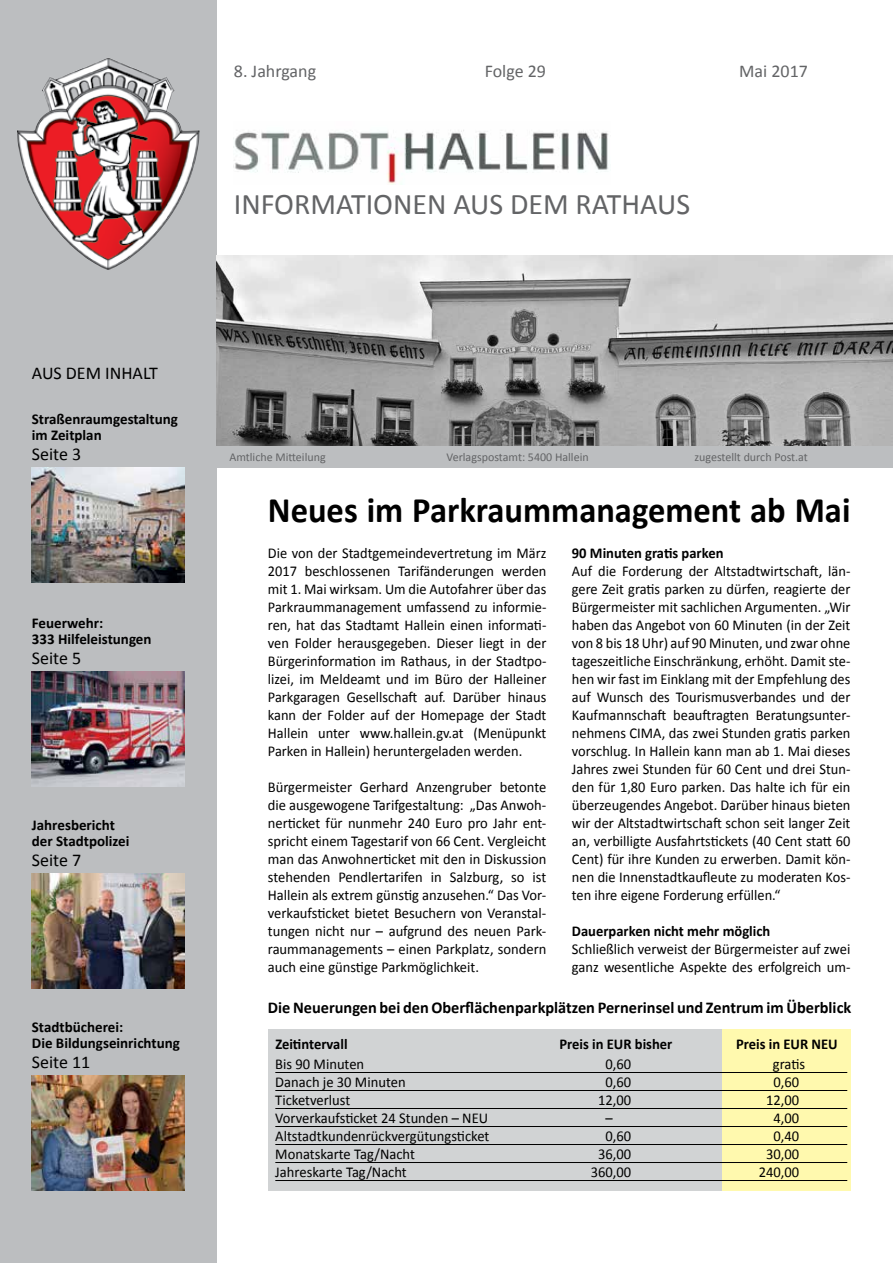
<style>
.page{position:relative;width:893px;height:1263px;background:#fff}
.page>*{position:absolute;margin:0;border:0;box-sizing:border-box;transform-origin:0 0}
.t1{font:700 36px "Calibri";color:#000;scale:.96 1}
.t2{font:30px "Calibri";color:#636466}
.t3{font:18px "Calibri";color:#000}
.t4{font:18px "Calibri";color:#636466}
.t5{font:700 16.5px "Calibri";color:#000}
.t6{font:15px/18px "Calibri";color:#000;text-align:justify;scale:.96 1}
.t7{font:15px/18px "Calibri";color:#000;text-align:justify}
.t8{font:700 15px/16.5px "Calibri";color:#000}
.t9{font:12px "Calibri";color:#636466}
</style>
<div class="page">
<div style="left:268px;top:1029px;width:582px;height:162px;background:#d1d3d4"></div>
<div style="left:722px;top:1029px;width:128px;height:162px;background:#fff9ae"></div>
<div style="left:0;top:0;width:217px;height:1263px;background:#bcbec0"></div>
<img style="left:234px;top:130px;width:375px;height:55px">
<img style="left:217px;top:255px;width:676px;height:191px">
<div style="left:217px;top:446px;width:676px;height:22px;background:#bcbec0"></div>
<img style="left:17px;top:58px;width:183px;height:212px">
<img style="left:32px;top:1076px;width:153px;height:115px">
<img style="left:32px;top:468px;width:153px;height:115px">
<img style="left:32px;top:874px;width:153px;height:115px">
<img style="left:32px;top:672px;width:153px;height:115px">
<hr style="left:275px;top:1072px;width:572px;height:1px;background:#000">
<hr style="left:275px;top:1090px;width:572px;height:1px;background:#000">
<hr style="left:275px;top:1108px;width:572px;height:1px;background:#000">
<hr style="left:275px;top:1126px;width:572px;height:1px;background:#000">
<hr style="left:275px;top:1144px;width:572px;height:1px;background:#000">
<hr style="left:275px;top:1162px;width:572px;height:1px;background:#000">
<hr style="left:275px;top:1180px;width:572px;height:1px;background:#000">
<p class="t4" style="left:234px;top:60px;width:84px">8. Jahrgang</p>
<p class="t4" style="left:485px;top:60px;width:63px">Folge 29</p>
<p class="t4" style="left:739px;top:60px;width:70px">Mai 2017</p>
<h2 class="t2" style="left:234px;top:185px;width:458px">INFORMATIONEN AUS DEM RATHAUS</h2>
<p class="t3" style="left:32px;top:361px;width:128px">AUS DEM INHALT</p>
<p class="t8" style="left:32px;top:410px;width:148px">Straßenraumgestaltung im Zeitplan</p>
<p class="t3" style="left:32px;top:442px;width:51px">Seite 3</p>
<p class="t8" style="left:32px;top:615px;width:121px">Feuerwehr:<br>333 Hilfeleistungen</p>
<p class="t3" style="left:32px;top:646px;width:51px">Seite 5</p>
<p class="t8" style="left:32px;top:817px;width:99px">Jahresbericht der Stadtpolizei</p>
<p class="t3" style="left:32px;top:848px;width:51px">Seite 7</p>
<p class="t8" style="left:32px;top:1018px;width:150px">Stadtbücherei:<br>Die Bildungseinrichtung</p>
<p class="t3" style="left:32px;top:1050px;width:60px">Seite 11</p>
<p class="t9" style="left:229px;top:450px;width:98px">Amtliche Mitteilung</p>
<p class="t9" style="left:446px;top:450px;width:144px">Verlagspostamt: 5400 Hallein</p>
<p class="t9" style="left:694px;top:450px;width:115px">zugestellt durch Post.at</p>
<h1 class="t1" style="left:268px;top:487px;width:608px">Neues im Parkraummanagement ab Mai</h1>
<p class="t6" style="left:268px;top:544px;width:292px">Die von der Stadtgemeindevertretung im März 2017 beschlossenen Tarifänderungen werden mit 1. Mai wirksam. Um die Autofahrer über das Parkraummanagement umfassend zu informie&shy;ren, hat das Stadtamt Hallein einen informati&shy;ven Folder herausgegeben. Dieser liegt in der Bürgerinformation im Rathaus, in der Stadtpo&shy;lizei, im Meldeamt und im Büro der Halleiner Parkgaragen Gesellschaft auf. Darüber hinaus kann der Folder auf der Homepage der Stadt Hallein unter www.hallein.gv.at (Menüpunkt Parken in Hallein) heruntergeladen werden.</p>
<p class="t7" style="left:268px;top:778px;width:280px">Bürgermeister Gerhard Anzengruber betonte die ausgewogene Tarifgestaltung: „Das Anwoh&shy;nerticket für nunmehr 240 Euro pro Jahr ent&shy;spricht einem Tagestarif von 66 Cent. Vergleicht man das Anwohnerticket mit den in Diskussion stehenden Pendlertarifen in Salzburg, so ist Hallein als extrem günstig anzusehen.“ Das Vor&shy;verkaufsticket bietet Besuchern von Veranstal&shy;tungen nicht nur – aufgrund des neuen Park&shy;raummanagements – einen Parkplatz, sondern auch eine günstige Parkmöglichkeit.</p>
<p class="t8" style="left:572px;top:545px;width:153px">90 Minuten gratis parken</p>
<p class="t6" style="left:572px;top:562px;width:292px">Auf die Forderung der Altstadtwirtschaft, län&shy;gere Zeit gratis parken zu dürfen, reagierte der Bürgermeister mit sachlichen Argumenten. „Wir haben das Angebot von 60 Minuten (in der Zeit von 8 bis 18 Uhr) auf 90 Minuten, und zwar ohne tageszeitliche Einschränkung, erhöht. Damit ste&shy;hen wir fast im Einklang mit der Empfehlung des auf Wunsch des Tourismusverbandes und der Kaufmannschaft beauftragten Beratungsunter&shy;nehmens CIMA, das zwei Stunden gratis parken vorschlug. In Hallein kann man ab 1. Mai dieses Jahres zwei Stunden für 60 Cent und drei Stun&shy;den für 1,80 Euro parken. Das halte ich für ein überzeugendes Angebot. Darüber hinaus bieten wir der Altstadtwirtschaft schon seit langer Zeit an, verbilligte Ausfahrtstickets (40 Cent statt 60<br>Cent) für ihre Kunden zu erwerben. Damit kön&shy;nen die Innenstadtkaufleute zu moderaten Kos&shy;ten ihre eigene Forderung erfüllen.“</p>
<p class="t8" style="left:572px;top:923px;width:200px">Dauerparken nicht mehr möglich</p>
<p class="t7" style="left:572px;top:940px;width:280px">Schließlich verweist der Bürgermeister auf zwei ganz wesentliche Aspekte des erfolgreich um-</p>
<p class="t5" style="left:268px;top:997px;width:585px">Die Neuerungen bei den Oberflächenparkplätzen Pernerinsel und Zentrum im Überblick</p>
<p class="t8" style="left:275px;top:1035px;width:74px">Zeitintervall</p>
<p class="t8" style="left:559px;top:1035px;width:114px">Preis in EUR bisher</p>
<p class="t8" style="left:736px;top:1035px;width:103px">Preis in EUR NEU</p>
<p class="t7" style="left:275px;top:1055px;width:90px">Bis 90 Minuten</p>
<p class="t7" style="left:605px;top:1055px;width:27px">0,60</p>
<p class="t7" style="left:773px;top:1055px;width:34px">gratis</p>
<p class="t7" style="left:275px;top:1073px;width:132px">Danach je 30 Minuten</p>
<p class="t7" style="left:605px;top:1073px;width:27px">0,60</p>
<p class="t7" style="left:773px;top:1073px;width:27px">0,60</p>
<p class="t7" style="left:275px;top:1091px;width:76px">Ticketverlust</p>
<p class="t7" style="left:598px;top:1091px;width:35px">12,00</p>
<p class="t7" style="left:766px;top:1091px;width:35px">12,00</p>
<p class="t7" style="left:275px;top:1109px;width:214px">Vorverkaufsticket 24 Stunden – NEU</p>
<p class="t7" style="left:606px;top:1109px;width:9px">–</p>
<p class="t7" style="left:773px;top:1109px;width:27px">4,00</p>
<p class="t7" style="left:275px;top:1127px;width:216px">Altstadtkundenrückvergütungsticket</p>
<p class="t7" style="left:605px;top:1127px;width:27px">0,60</p>
<p class="t7" style="left:773px;top:1127px;width:27px">0,40</p>
<p class="t7" style="left:275px;top:1145px;width:141px">Monatskarte Tag/Nacht</p>
<p class="t7" style="left:598px;top:1145px;width:35px">36,00</p>
<p class="t7" style="left:766px;top:1145px;width:35px">30,00</p>
<p class="t7" style="left:275px;top:1163px;width:133px">Jahreskarte Tag/Nacht</p>
<p class="t7" style="left:591px;top:1163px;width:42px">360,00</p>
<p class="t7" style="left:759px;top:1163px;width:42px">240,00</p>
</div>
